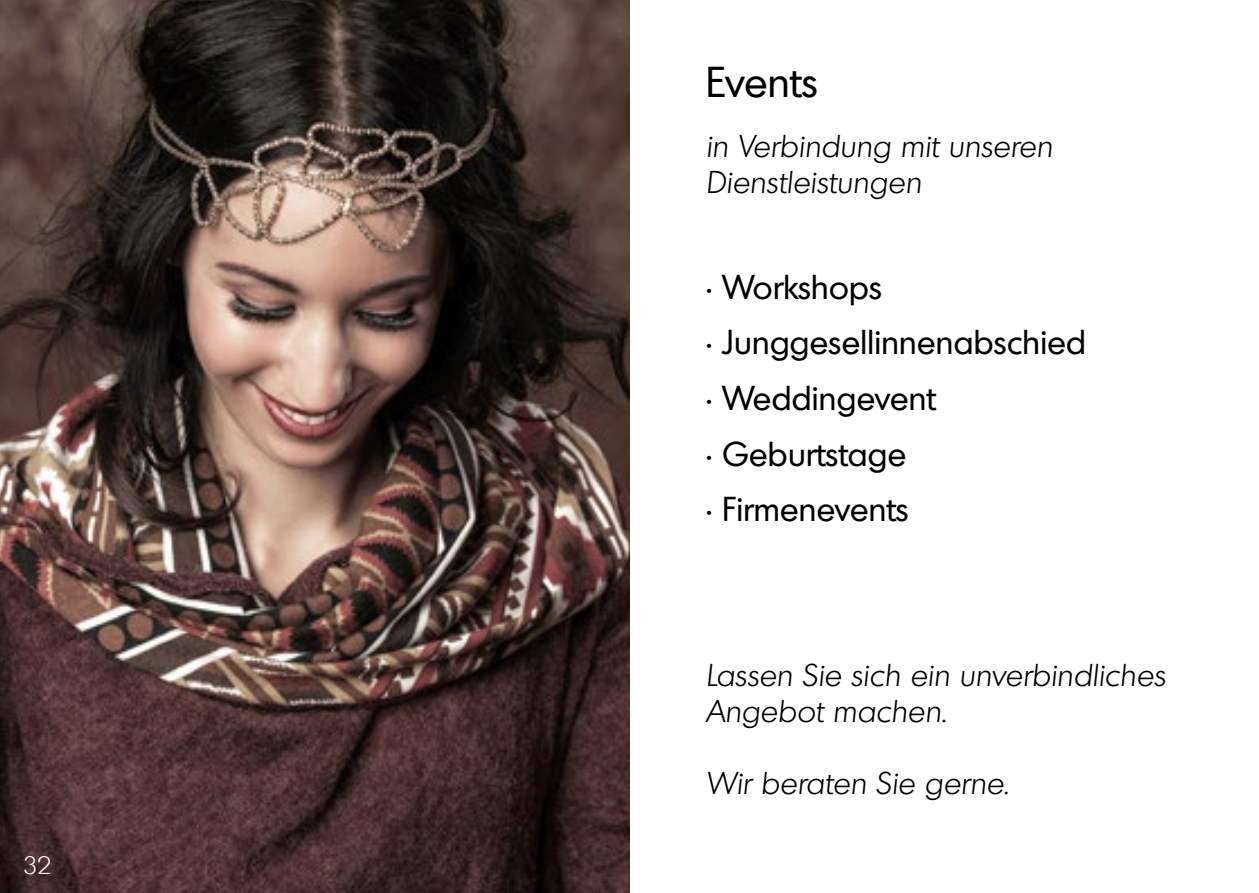
<style>
.page{position:relative;width:1259px;height:893px;background:#fff}
.page>*{position:absolute;margin:0;border:0;box-sizing:border-box;transform-origin:0 0}
.t1{font:42px "Montreal";letter-spacing:.01em;color:#000}
.t2{font:33.6px "Montreal";letter-spacing:.01em;color:#000}
.t3{font:italic 300 30.6px/36px "Montreal";letter-spacing:.01em;color:#000}
.t4{font:300 24px "Montreal";color:#fff}
</style>
<div class="page">
<img style="left:0;top:0;width:629px;height:893px">
<p class="t4" style="left:23px;top:850px;width:29px">32</p>
<h1 class="t1" style="left:706px;top:55px;width:113px">Events</h1>
<p class="t3" style="left:706px;top:128px;width:348px">in Verbindung mit unseren<br>Dienstleistungen</p>
<p class="t2" style="left:706px;top:265px;width:177px">• Workshops</p>
<p class="t2" style="left:706px;top:321px;width:381px">• Junggesellinnenabschied</p>
<p class="t2" style="left:706px;top:376px;width:231px">• Weddingevent</p>
<p class="t2" style="left:706px;top:432px;width:202px">• Geburtstage</p>
<p class="t2" style="left:706px;top:488px;width:204px">• Firmenevents</p>
<p class="t3" style="left:706px;top:657px;width:461px">Lassen Sie sich ein unverbindliches<br>Angebot machen.</p>
<p class="t3" style="left:706px;top:765px;width:304px">Wir beraten Sie gerne.</p>
</div>
